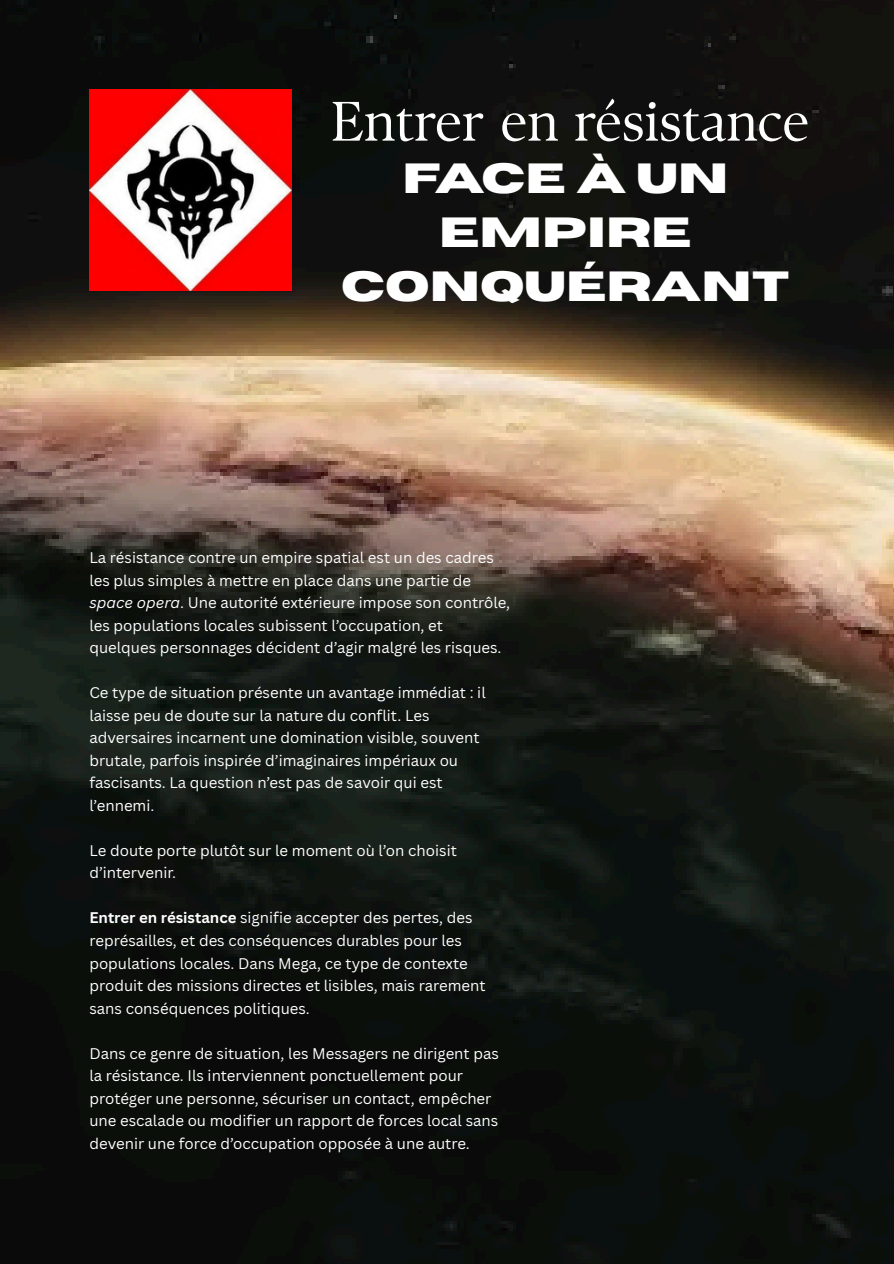
<style>
.page{position:relative;width:894px;height:1264px;background:#fff}
.page>*{position:absolute;margin:0;border:0;box-sizing:border-box;transform-origin:0 0}
.t1{font:55.5px "TY Serif D";color:#fff}
.t2{font:700 42px/54px "Horizon";color:#fff;text-align:center}
.t3{font:15px/22.5px "Canva Sans";color:#fff}
.s1{font-style:italic}
.s2{font-weight:700}
</style>
<div class="page">
<img style="left:0;top:0;width:893px;height:1263px">
<img style="left:89px;top:89px;width:202px;height:202px">
<h1 class="t1" style="left:331px;top:88px;width:480px">Entrer en résistance</h1>
<h2 class="t2" style="left:341px;top:153px;width:450px">FACE À UN<br>EMPIRE<br>CONQUÉRANT</h2>
<p class="t3" style="left:89px;top:546px;width:422px">La résistance contre un empire spatial est un des cadres les plus simples à mettre en place dans une partie de <span class="s1">space opera</span>. Une autorité extérieure impose son contrôle, les populations locales subissent l’occupation, et quelques personnages décident d’agir malgré les risques.</p>
<p class="t3" style="left:89px;top:681px;width:397px">Ce type de situation présente un avantage immédiat : il laisse peu de doute sur la nature du conflit. Les adversaires incarnent une domination visible, souvent brutale, parfois inspirée d’imaginaires impériaux ou fascisants. La question n’est pas de savoir qui est l’ennemi.</p>
<p class="t3" style="left:89px;top:838px;width:369px">Le doute porte plutôt sur le moment où l’on choisit d’intervenir.</p>
<p class="t3" style="left:89px;top:906px;width:397px"><span class="s2">Entrer en résistance</span> signifie accepter des pertes, des représailles, et des conséquences durables pour les populations locales. Dans Mega, ce type de contexte produit des missions directes et lisibles, mais rarement sans conséquences politiques.</p>
<p class="t3" style="left:89px;top:1041px;width:411px">Dans ce genre de situation, les Messagers ne dirigent pas la résistance. Ils interviennent ponctuellement pour protéger une personne, sécuriser un contact, empêcher une escalade ou modifier un rapport de forces local sans devenir une force d’occupation opposée à une autre.</p>
</div>
